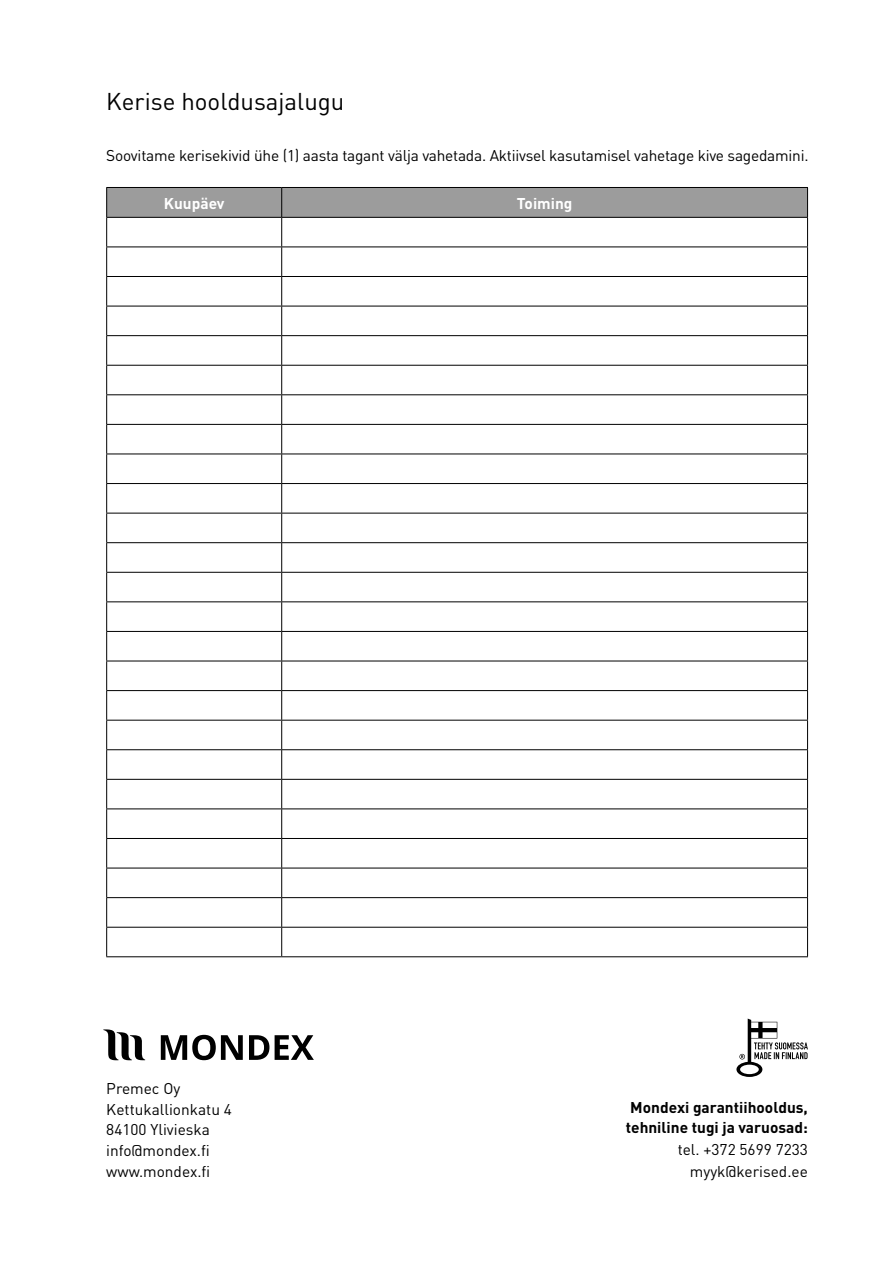
<style>
.page{position:relative;width:893px;height:1263px;background:#fff}
.page>*{position:absolute;margin:0;border:0;box-sizing:border-box;transform-origin:0 0}
.t1{font:24px "DIN";color:#000}
.t2{font:15.45px/20.7px "DIN";letter-spacing:-.015em;color:#000}
.t3{font:700 15.45px/20px "DIN";color:#000}
.t4{font:700 15.45px "DIN";color:#fff}
</style>
<div class="page">
<hr style="left:106px;top:956px;width:176px;height:1px;background:#000">
<svg style="left:106px;top:187px;width:702px;height:769px"></svg>
<hr style="left:282px;top:956px;width:526px;height:1px;background:#000">
<svg style="left:736px;top:1018px;width:72px;height:59px"></svg>
<svg style="left:103px;top:1029px;width:42px;height:31px"></svg>
<svg style="left:161px;top:1035px;width:153px;height:25px"></svg>
<h1 class="t1" style="left:106px;top:86px;width:240px">Kerise hooldusajalugu</h1>
<p class="t2" style="left:106px;top:145px;width:704px">Soovitame kerisekivid ühe (1) aasta tagant välja vahetada. Aktiivsel kasutamisel vahetage kive sagedamini.</p>
<p class="t4" style="left:164px;top:193px;width:62px">Kuupäev</p>
<p class="t4" style="left:517px;top:193px;width:57px">Toiming</p>
<p class="t2" style="left:106px;top:1077px;width:127px">Premec Oy<br>Kettukallionkatu 4<br>84100 Ylivieska info@mondex.fi www.mondex.fi</p>
<p class="t3" style="left:626px;top:1097px;width:184px">Mondexi garantiihooldus, tehniline tugi ja varuosad:</p>
<p class="t2" style="left:678px;top:1138px;width:132px;line-height:22px;text-align:right">tel. +372 5699 7233 myyk@kerised.ee</p>
</div>
